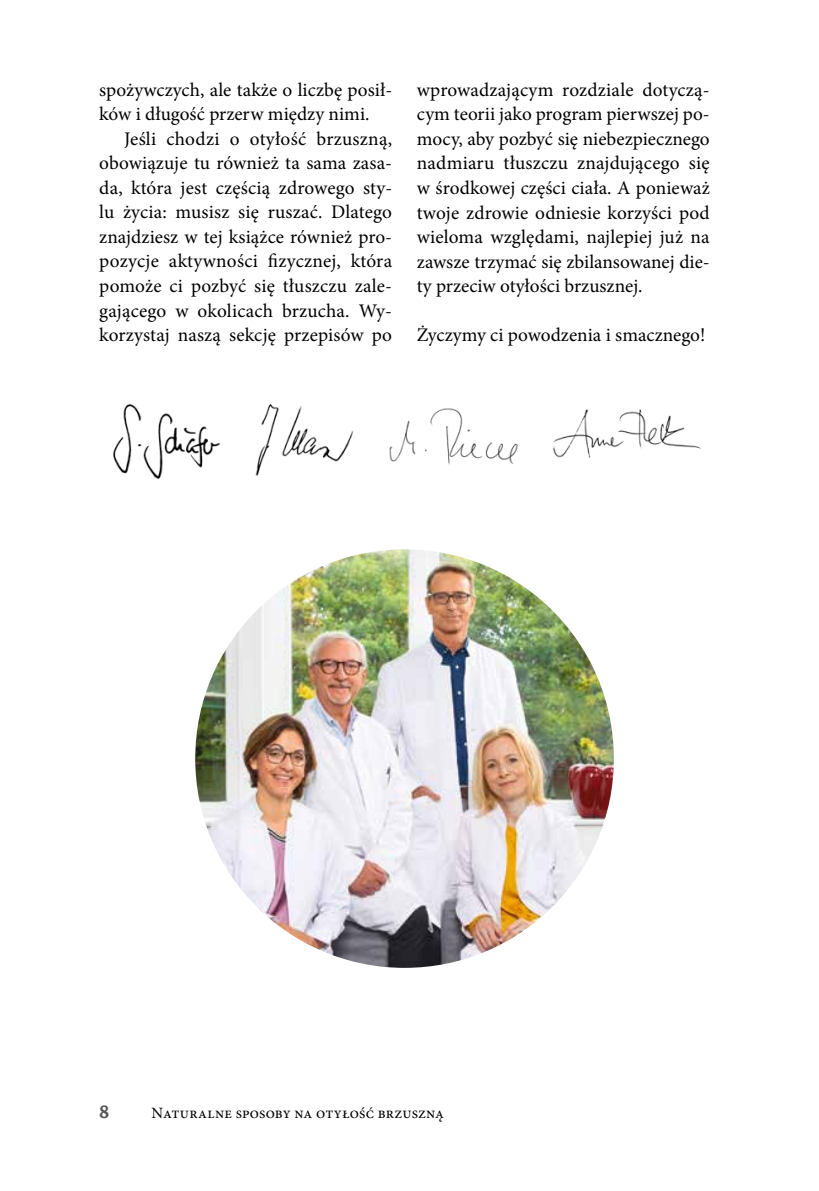
<style>
.page{position:relative;width:819px;height:1191px;background:#fff}
.page>*{position:absolute;margin:0;border:0;box-sizing:border-box;transform-origin:0 0}
.t1{font:600 21px "Cronos Pro";color:#575756}
.t2{font:19.25px/24.5px "Minion Pro";letter-spacing:.005em;color:#000;text-align:justify}
.t3{font:15.75px "Minion Pro";letter-spacing:.01em;color:#000}
</style>
<div class="page">
<img style="left:552px;top:409px;width:149px;height:49px">
<img style="left:255px;top:404px;width:99px;height:72px">
<img style="left:389px;top:408px;width:129px;height:57px">
<img style="left:113px;top:404px;width:107px;height:75px">
<img style="left:195px;top:549px;width:418px;height:418px;border-radius:209px">
<p class="t2" style="left:99px;top:78px;width:294px">spożywczych, ale także o liczbę posił-</p>
<p class="t2" style="left:99px;top:102px;width:272px">ków i długość przerw między nimi.</p>
<p class="t2" style="left:124px;top:127px;width:269px">Jeśli chodzi o otyłość brzuszną,</p>
<p class="t2" style="left:99px;top:151px;width:294px">obowiązuje tu również ta sama zasa-</p>
<p class="t2" style="left:99px;top:176px;width:294px">da, która jest częścią zdrowego sty-</p>
<p class="t2" style="left:99px;top:200px;width:294px">lu życia: musisz się ruszać. Dlatego</p>
<p class="t2" style="left:99px;top:225px;width:294px">znajdziesz w tej książce również pro-</p>
<p class="t2" style="left:99px;top:249px;width:294px">pozycje aktywności fizycznej, która</p>
<p class="t2" style="left:99px;top:274px;width:294px">pomoże ci pozbyć się tłuszczu zale-</p>
<p class="t2" style="left:99px;top:298px;width:294px">gającego w okolicach brzucha. Wy-</p>
<p class="t2" style="left:99px;top:323px;width:294px">korzystaj naszą sekcję przepisów po</p>
<p class="t2" style="left:417px;top:78px;width:294px">wprowadzającym rozdziale dotyczą&shy;cym teorii jako program pierwszej po&shy;mocy, aby pozbyć się niebezpiecznego nadmiaru tłuszczu znajdującego się w środkowej części ciała. A ponieważ twoje zdrowie odniesie korzyści pod wieloma względami, najlepiej już na zawsze trzymać się zbilansowanej die&shy;ty przeciw otyłości brzusznej.</p>
<p class="t2" style="left:417px;top:323px;width:290px">Życzymy ci powodzenia i smacznego!</p>
<p class="t1" style="left:99px;top:1099px;width:12px">8</p>
<p class="t3" style="left:151px;top:1102px;width:294px">Naturalne sposoby na otyłość brzuszną</p>
</div>
